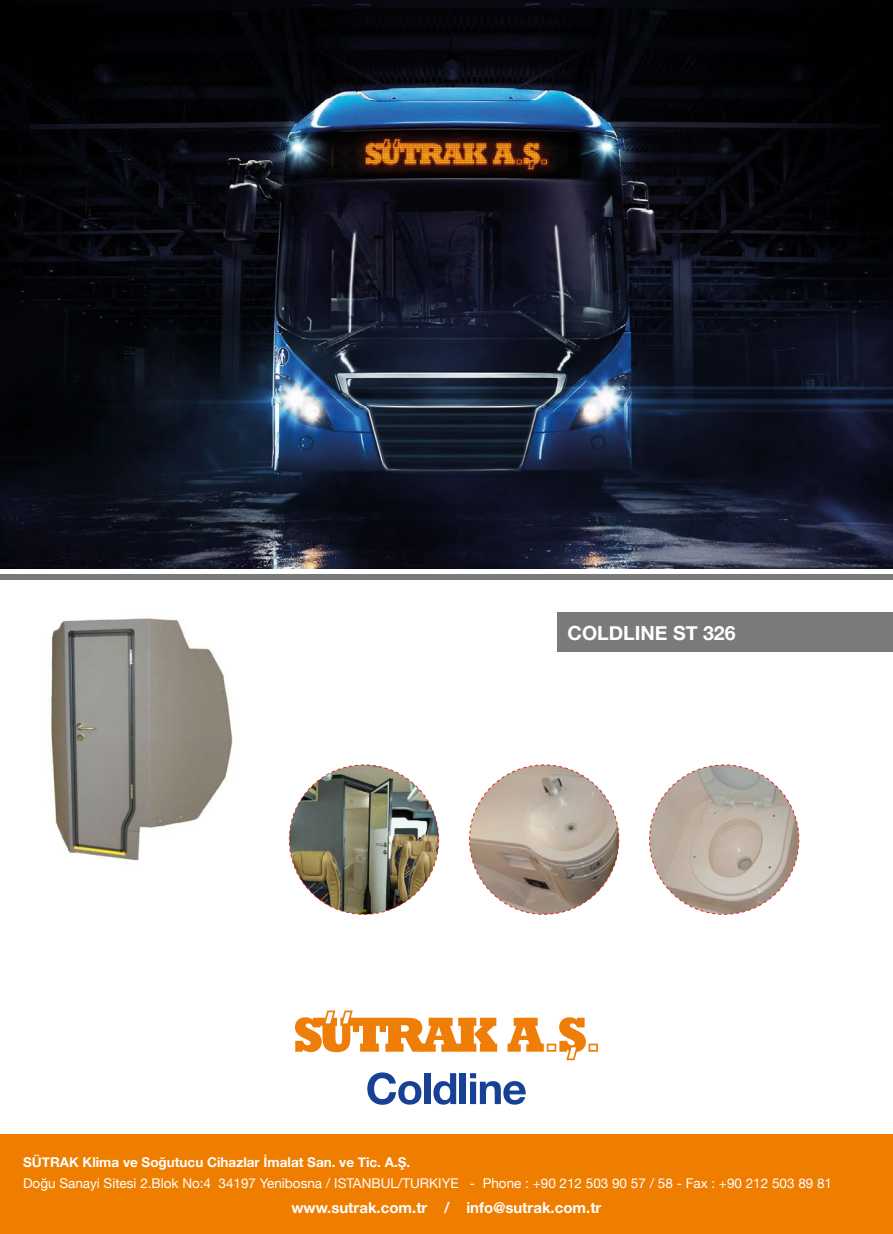
<style>
.page{position:relative;width:893px;height:1234px;background:#fff}
.page>*{position:absolute;margin:0;border:0;box-sizing:border-box;transform-origin:0 0}
.t1{font:700 19.5px "Helvetica Neue";color:#fff}
.t2{font:700 15px "Helvetica Neue";color:#fff}
.t3{font:13.5px "Helvetica Neue";color:#fff}
.t4{font:700 13.5px "Helvetica Neue";color:#fff}
</style>
<div class="page">
<img style="left:28px;top:568px;width:212px;height:293px">
<div style="left:0;top:1134px;width:893px;height:99px;background:#ef7d00"></div>
<img style="left:289px;top:764px;width:150px;height:150px;border-radius:75px">
<img style="left:469px;top:764px;width:150px;height:150px;border-radius:75px">
<img style="left:649px;top:764px;width:150px;height:150px;border-radius:75px">
<svg style="left:295px;top:1010px;width:202px;height:41px"></svg>
<svg style="left:507px;top:1017px;width:91px;height:42px"></svg>
<svg style="left:367px;top:1072px;width:54px;height:32px"></svg>
<div style="left:424px;top:1072px;width:7px;height:31px;background:#164194"></div>
<svg style="left:433px;top:1073px;width:23px;height:31px"></svg>
<div style="left:460px;top:1072px;width:6px;height:31px;background:#164194"></div>
<svg style="left:470px;top:1073px;width:56px;height:31px"></svg>
<img style="left:0;top:0;width:893px;height:568px">
<div style="left:557px;top:611px;width:336px;height:40px;background:#7a7a7a"></div>
<div style="left:0;top:574px;width:893px;height:6px;background:#7a7a7a"></div>
<h1 class="t1" style="left:568px;top:617px;width:169px">COLDLINE ST 326</h1>
<p class="t4" style="left:23px;top:1150px;width:389px">SÜTRAK Klima ve Soğutucu Cihazlar İmalat San. ve Tic. A.Ş.</p>
<p class="t3" style="left:23px;top:1172px;width:810px">Doğu Sanayi Sitesi 2.Blok No:4 34197 Yenibosna / ISTANBUL/TURKIYE - Phone : +90 212 503 90 57 / 58 - Fax : +90 212 503 89 81</p>
<p class="t2" style="left:291px;top:1195px;width:312px">www.sutrak.com.tr / info@sutrak.com.tr</p>
</div>
